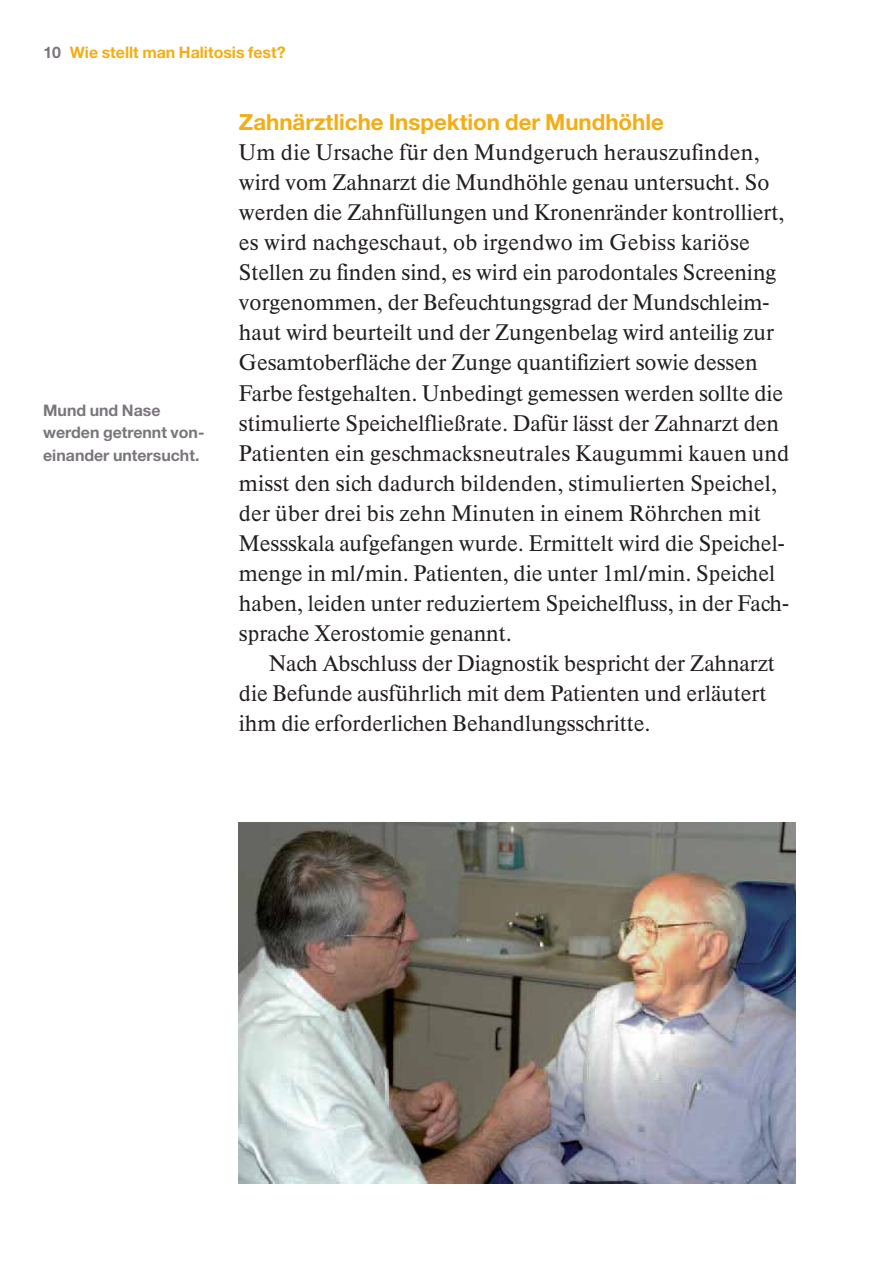
<style>
.page{position:relative;width:893px;height:1263px;background:#fff}
.page>*{position:absolute;margin:0;border:0;box-sizing:border-box;transform-origin:0 0}
.t1{font:500 22.2px/30px "Times BQ";color:#231f20}
.t2{font:700 22.2px "Helvetica Neue";color:#f3ad15}
.t3{font:700 15.9px/22.5px "Helvetica Neue";color:#7a767b}
.t4{font:700 15.9px "Helvetica Neue";color:#f3ad15}
.s1{color:#7a767b}
</style>
<div class="page">
<img style="left:239px;top:823px;width:556px;height:360px">
<p class="t4" style="left:43px;top:46px;width:244px"><span class="s1">10</span> Wie stellt man Halitosis fest?</p>
<p class="t3" style="left:43px;top:400px;width:163px">Mund und Nase werden getrennt von&shy;einander untersucht.</p>
<p class="t2" style="left:239px;top:114px;width:426px">Zahnärztliche Inspektion der Mundhöhle</p>
<p class="t1" style="left:239px;top:139px;width:552px">Um die Ursache für den Mundgeruch herauszufinden, wird vom Zahnarzt die Mundhöhle genau untersucht. So werden die Zahnfüllungen und Kronenränder kontrolliert, es wird nachgeschaut, ob irgendwo im Gebiss kariöse Stellen zu finden sind, es wird ein parodontales Screening vorgenommen, der Befeuchtungsgrad der Mundschleim&shy;haut wird beurteilt und der Zungenbelag wird anteilig zur Gesamtoberfläche der Zunge quantifiziert sowie dessen Farbe festgehalten. Unbedingt gemessen werden sollte die stimulierte Speichelfließrate. Dafür lässt der Zahnarzt den Patienten ein geschmacksneutrales Kaugummi kauen und misst den sich dadurch bildenden, stimulierten Speichel, der über drei bis zehn Minuten in einem Röhrchen mit Messskala aufgefangen wurde. Ermittelt wird die Speichel&shy;menge in ml/min. Patienten, die unter 1ml/min. Speichel haben, leiden unter reduziertem Speichelfluss, in der Fach&shy;sprache Xerostomie genannt.</p>
<p class="t1" style="left:239px;top:650px;width:537px;text-indent:30px">Nach Abschluss der Diagnostik bespricht der Zahnarzt die Befunde ausführlich mit dem Patienten und erläutert ihm die erforderlichen Behandlungsschritte.</p>
</div>
